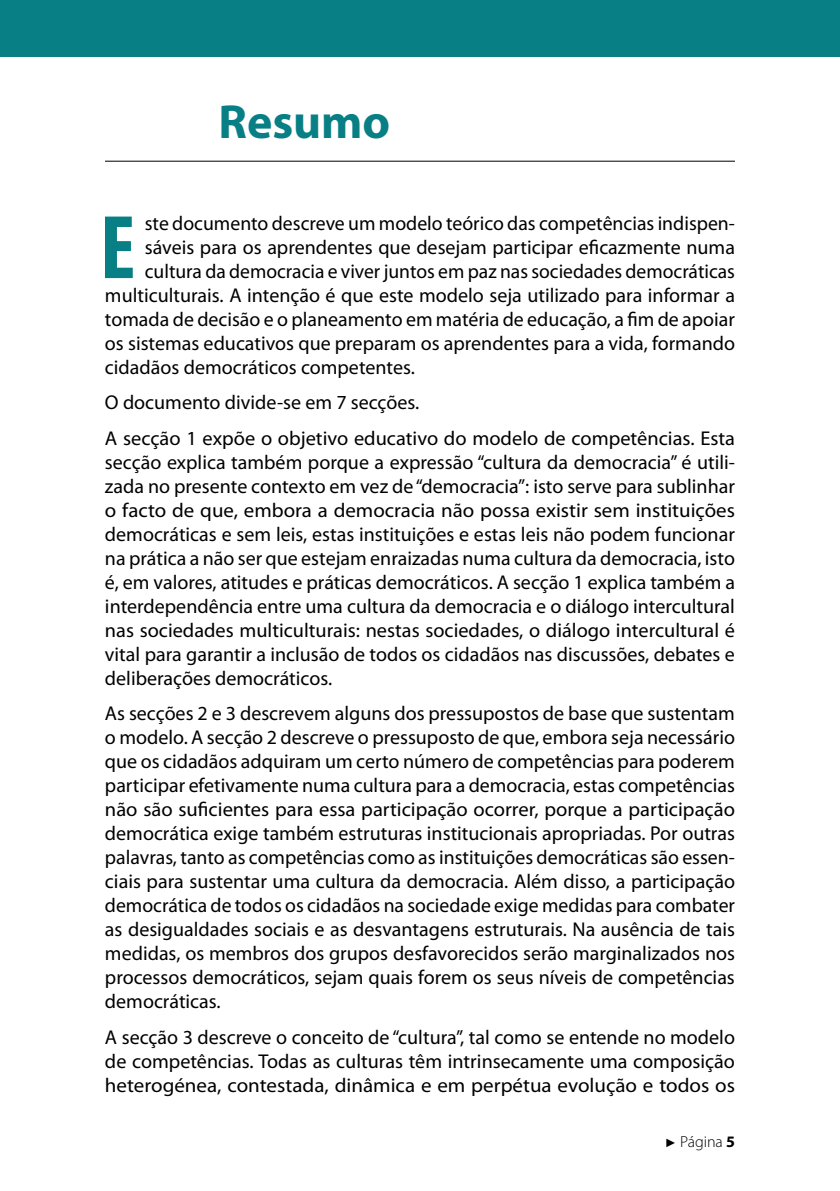
<style>
.page{position:relative;width:840px;height:1191px;background:#fff}
.page>*{position:absolute;margin:0;border:0;box-sizing:border-box;transform-origin:0 0}
.t1{font:700 condensed 91.2px "Myriad Pro";color:#077f85}
.t2{font:700 48px "Myriad Pro";color:#077f85}
.t3{font:20px/24px "Myriad Pro";color:#000;text-align:justify}
.t4{font:300 16px "Myriad Pro";color:#000}
.s1{font-family:"Arial";font-weight:400;font-size:12px}
.s2{font-weight:700}
</style>
<div class="page">
<div style="left:0;top:0;width:839px;height:57px;background:#077f85"></div>
<hr style="left:105px;top:161px;width:629px;height:1px;background:#000">
<h2 class="t2" style="left:218px;top:90px;width:173px">Resumo</h2>
<h1 class="t1" style="left:100px;top:191px;width:37px">E</h1>
<p class="t3" style="left:145px;top:211px;width:591px">ste documento descreve um modelo teórico das competências indispen-</p>
<p class="t3" style="left:145px;top:235px;width:591px">sáveis para os aprendentes que desejam participar eficazmente numa</p>
<p class="t3" style="left:145px;top:259px;width:591px">cultura da democracia e viver juntos em paz nas sociedades democráticas</p>
<p class="t3" style="left:105px;top:283px;width:631px">multiculturais. A intenção é que este modelo seja utilizado para informar a</p>
<p class="t3" style="left:105px;top:307px;width:631px">tomada de decisão e o planeamento em matéria de educação, a fim de apoiar</p>
<p class="t3" style="left:105px;top:331px;width:631px">os sistemas educativos que preparam os aprendentes para a vida, formando</p>
<p class="t3" style="left:105px;top:355px;width:311px">cidadãos democráticos competentes.</p>
<p class="t3" style="left:105px;top:385px;width:631px;line-height:35.4px">O documento divide-se em 7 secções.<br>A secção 1 expõe o objetivo educativo do modelo de competências. Esta</p>
<p class="t3" style="left:105px;top:450px;width:631px">secção explica também porque a expressão “cultura da democracia” é utili&shy;zada no presente contexto em vez de “democracia”: isto serve para sublinhar o facto de que, embora a democracia não possa existir sem instituições democráticas e sem leis, estas instituições e estas leis não podem funcionar na prática a não ser que estejam enraizadas numa cultura da democracia, isto é, em valores, atitudes e práticas democráticos. A secção 1 explica também a interdependência entre uma cultura da democracia e o diálogo intercultural nas sociedades multiculturais: nestas sociedades, o diálogo intercultural é vital para garantir a inclusão de todos os cidadãos nas discussões, debates e deliberações democráticos.</p>
<p class="t3" style="left:105px;top:701px;width:631px">As secções 2 e 3 descrevem alguns dos pressupostos de base que sustentam o modelo. A secção 2 descreve o pressuposto de que, embora seja necessário que os cidadãos adquiram um certo número de competências para poderem participar efetivamente numa cultura para a democracia, estas competências não são suficientes para essa participação ocorrer, porque a participação democrática exige também estruturas institucionais apropriadas. Por outras palavras, tanto as competências como as instituições democráticas são essen&shy;ciais para sustentar uma cultura da democracia. Além disso, a participação democrática de todos os cidadãos na sociedade exige medidas para combater as desigualdades sociais e as desvantagens estruturais. Na ausência de tais medidas, os membros dos grupos desfavorecidos serão marginalizados nos processos democráticos, sejam quais forem os seus níveis de competências democráticas.</p>
<p class="t3" style="left:105px;top:1024px;width:631px">A secção 3 descreve o conceito de “cultura”, tal como se entende no modelo de competências. Todas as culturas têm intrinsecamente uma composição heterogénea, contestada, dinâmica e em perpétua evolução e todos os</p>
<p class="t4" style="left:664px;top:1132px;width:72px"><span class="s1">►</span> Página <span class="s2">5</span></p>
</div>
